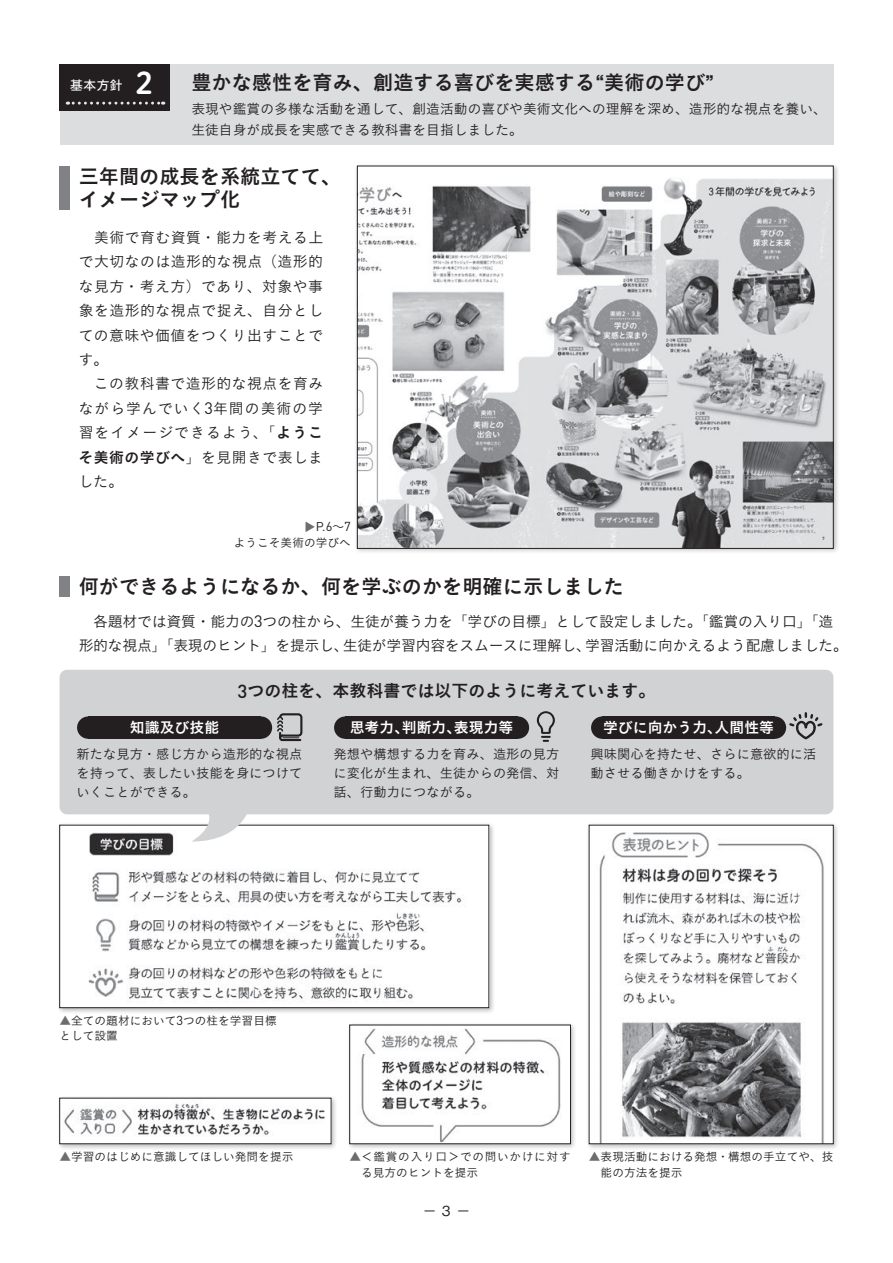
<style>
.page{position:relative;width:893px;height:1263px;background:#fff}
.page>*{position:absolute;margin:0;border:0;box-sizing:border-box;transform-origin:0 0}
.t1{font:29.4px "Hiragino UD Sans R Std W6";color:#fff}
.t2{font:20.25px/23.4px "Koburina Go Std N W6";color:#231f20}
.t3{font:16.95px "Koburina Go Std N W6";color:#231f20}
.t4{font:14.85px/24.5px "Koburina Go Std N W3";letter-spacing:.03em;color:#231f20}
.t5{font:14.85px/24.5px "Koburina Go Std N W3";letter-spacing:-.015em;color:#231f20}
.t6{font:14.85px "Koburina Go Std N W3";letter-spacing:-.02em;color:#231f20}
.t7{font:14.85px "Koburina Go Std N W6";color:#fff}
.t8{font:13.8px/20.2px "Koburina Go Std N W3";color:#231f20}
.t9{font:500 13.8px "Gothic BBB Pr 6";color:#231f20}
.t10{font:13.35px/19.2px "Koburina Go Std N W3";color:#231f20;text-align:justify}
.t11{font:12.75px "Hiragino UD Sans R Std W5";color:#fff}
.t12{font:12.6px "DINOT";color:#231f20}
.t13{font:11.7px/15.9px "Koburina Go Std N W3";color:#231f20}
.t14{font:11.7px/15.9px "Koburina Go Std N W3";letter-spacing:.055em;color:#231f20}
.t15{font:11.7px "Koburina Go Std N W3";color:#6c6d70}
.s1{font-family:"Midashi Go Pr 6 N MB31"}
.s2{font-family:"Koburina Go Std N W1"}
.s3{font-family:"DINOT";font-size:16.35px}
.s4{font-family:"Koburina Go Std N W6"}
.s5{font-size:12.9px}
.s6{font-family:"Koburina Go Std N W3";font-size:11.7px}
.s7{font-family:"DINOT";font-weight:500;font-size:18.75px}
.s8{color:#6c6d70}
.s9{font-family:"DINOT";font-size:12.9px}
</style>
<div class="page">
<div style="left:60px;top:166px;width:10px;height:43px;background:#808285"></div>
<div style="left:60px;top:576px;width:10px;height:20px;background:#808285"></div>
<div style="left:56px;top:822px;width:439px;height:192px;background:#231f20;opacity:.3"></div>
<img style="left:62px;top:827px;width:425px;height:179px">
<div style="left:60px;top:825px;width:429px;height:183px;border:1px solid #231f20"></div>
<div style="left:586px;top:822px;width:254px;height:328px;background:#231f20;opacity:.3"></div>
<img style="left:591px;top:827px;width:240px;height:315px">
<div style="left:56px;top:1095px;width:281px;height:55px;background:#231f20;opacity:.3"></div>
<img style="left:62px;top:1100px;width:267px;height:42px">
<div style="left:347px;top:1022px;width:230px;height:128px;background:#231f20;opacity:.3"></div>
<div style="left:350px;top:1025px;width:220px;height:119px;background:#fff"></div>
<img style="left:361px;top:1028px;width:200px;height:114px">
<div style="left:60px;top:670px;width:773px;height:144px;background:#d1d2d4;border-radius:8px"></div>
<div style="left:77px;top:716px;width:22px;height:23px;background:#231f20;border-radius:50%"></div>
<div style="left:250px;top:716px;width:22px;height:23px;background:#231f20;border-radius:50%"></div>
<div style="left:88px;top:716px;width:173px;height:23px;background:#231f20"></div>
<div style="left:334px;top:716px;width:22px;height:23px;background:#231f20;border-radius:50%"></div>
<div style="left:507px;top:716px;width:22px;height:23px;background:#231f20;border-radius:50%"></div>
<div style="left:345px;top:716px;width:173px;height:23px;background:#231f20"></div>
<div style="left:591px;top:716px;width:22px;height:23px;background:#231f20;border-radius:50%"></div>
<div style="left:764px;top:716px;width:22px;height:23px;background:#231f20;border-radius:50%"></div>
<div style="left:602px;top:716px;width:173px;height:23px;background:#231f20"></div>
<svg style="left:191px;top:814px;width:61px;height:27px"></svg>
<svg style="left:277px;top:713px;width:26px;height:29px"></svg>
<svg style="left:537px;top:711px;width:18px;height:31px"></svg>
<svg style="left:789px;top:712px;width:34px;height:28px"></svg>
<div style="left:60px;top:64px;width:773px;height:81px;background:#dcdddf"></div>
<div style="left:60px;top:64px;width:110px;height:47px;background:#231f20"></div>
<svg style="left:67px;top:102px;width:96px;height:3px"></svg>
<div style="left:354px;top:163px;width:485px;height:392px;background:#231f20;opacity:.3"></div>
<img style="left:359px;top:168px;width:472px;height:379px">
<p class="t11" style="left:70px;top:75px;width:54px">基本方針</p>
<h1 class="t1" style="left:135px;top:61px;width:19px">2</h1>
<h2 class="t2" style="left:191px;top:71px;width:524px">豊かな感性を育み、創造する喜びを実感する<span class="s1">“</span>美術の学び<span class="s1">“</span></h2>
<p class="t8" style="left:191px;top:99px;width:637px">表現や鑑賞の多様な活動を通して、創造活動の喜びや美術文化への理解を深め、造形的な視点を養い、生徒自身が成長を実感できる教科書を目指しました。</p>
<h2 class="t2" style="left:79px;top:165px;width:264px">三年間の成長を系統立てて、イメージマップ化</h2>
<p class="t4" style="left:79px;top:225px;width:246px">　美術で育む資質・能力を考える上で大切なのは造形的な視点<span class="s2">（</span>造形的な見方・考え方<span class="s2">）</span>であり、対象や事象を造形的な視点で捉え、自分としての意味や価値をつくり出すことです。<br>　この教科書で造形的な視点を育みながら学んでいく<span class="s3">3</span>年間の美術の学習をイメージできるよう、<span class="s2">「</span><span class="s4">ようこそ美術の学びへ</span><span class="s2">」</span>を見開きで表しました。</p>
<p class="t15" style="left:319px;top:521px;width:13px;rotate:90deg">▲</p>
<p class="t13" style="left:234px;top:535px;width:118px">ようこそ美術の学びへ</p>
<p class="t12" style="left:316px;top:519px;width:37px">P.<span class="s5">6</span><span class="s6">~</span><span class="s5">7</span></p>
<h2 class="t2" style="left:79px;top:575px;width:547px">何ができるようになるか、何を学ぶのかを明確に示しました</h2>
<p class="t5" style="left:585px;top:608px;width:264px;text-indent:-507px">　各題材では資質・能力の<span class="s3">3</span>つの柱から、生徒が養う力を<span class="s2">「</span>学びの目標<span class="s2">」</span>として設定しました。<span class="s2">「</span>鑑賞の入り口<span class="s2">」「</span>造学習活動に向かえるよう配慮しました。</p>
<p class="t6" style="left:79px;top:634px;width:271px">形的な視点<span class="s2">」「</span>表現のヒント<span class="s2">」</span>を提示し、</p>
<p class="t6" style="left:343px;top:634px;width:250px">生徒が学習内容をスムースに理解し、</p>
<p class="t3" style="left:237px;top:678px;width:420px"><span class="s7">3</span>つの柱を、本教科書では以下のように考えています。</p>
<p class="t7" style="left:130px;top:716px;width:91px">知識及び技能</p>
<p class="t10" style="left:77px;top:744px;width:227px">新たな見方・感じ方から造形的な視点を持って、表したい技能を身につけていくことができる。</p>
<p class="t7" style="left:402px;top:716px;width:61px">判断力、</p>
<p class="t7" style="left:454px;top:716px;width:61px">表現力等</p>
<p class="t7" style="left:350px;top:716px;width:61px">思考力、</p>
<p class="t10" style="left:334px;top:744px;width:227px">発想や構想する力を育み、造形の見方に変化が生まれ、生徒からの発信、対話、行動力につながる。</p>
<p class="t7" style="left:603px;top:716px;width:121px">学びに向かう力、</p>
<p class="t10" style="left:590px;top:744px;width:227px">興味関心を持たせ、さらに意欲的に活動させる働きかけをする。</p>
<p class="t7" style="left:715px;top:716px;width:61px">人間性等</p>
<p class="t13" style="left:60px;top:1012px;width:219px"><span class="s8">▲</span>全ての題材において<span class="s9">3</span>つの柱を学習目標として設置</p>
<p class="t13" style="left:60px;top:1148px;width:235px"><span class="s8">▲</span>学習のはじめに意識してほしい発問を提示</p>
<p class="t14" style="left:361px;top:1148px;width:211px;text-indent:-12px"><span class="s8">▲</span>＜鑑賞の入り口＞での問いかけに対する見方のヒントを提示</p>
<p class="t13" style="left:601px;top:1148px;width:234px;text-indent:-12px"><span class="s8">▲</span>表現活動における発想・構想の手立てや、技能の方法を提示</p>
<p class="t9" style="left:423px;top:1199px;width:49px">− 3 −</p>
</div>
